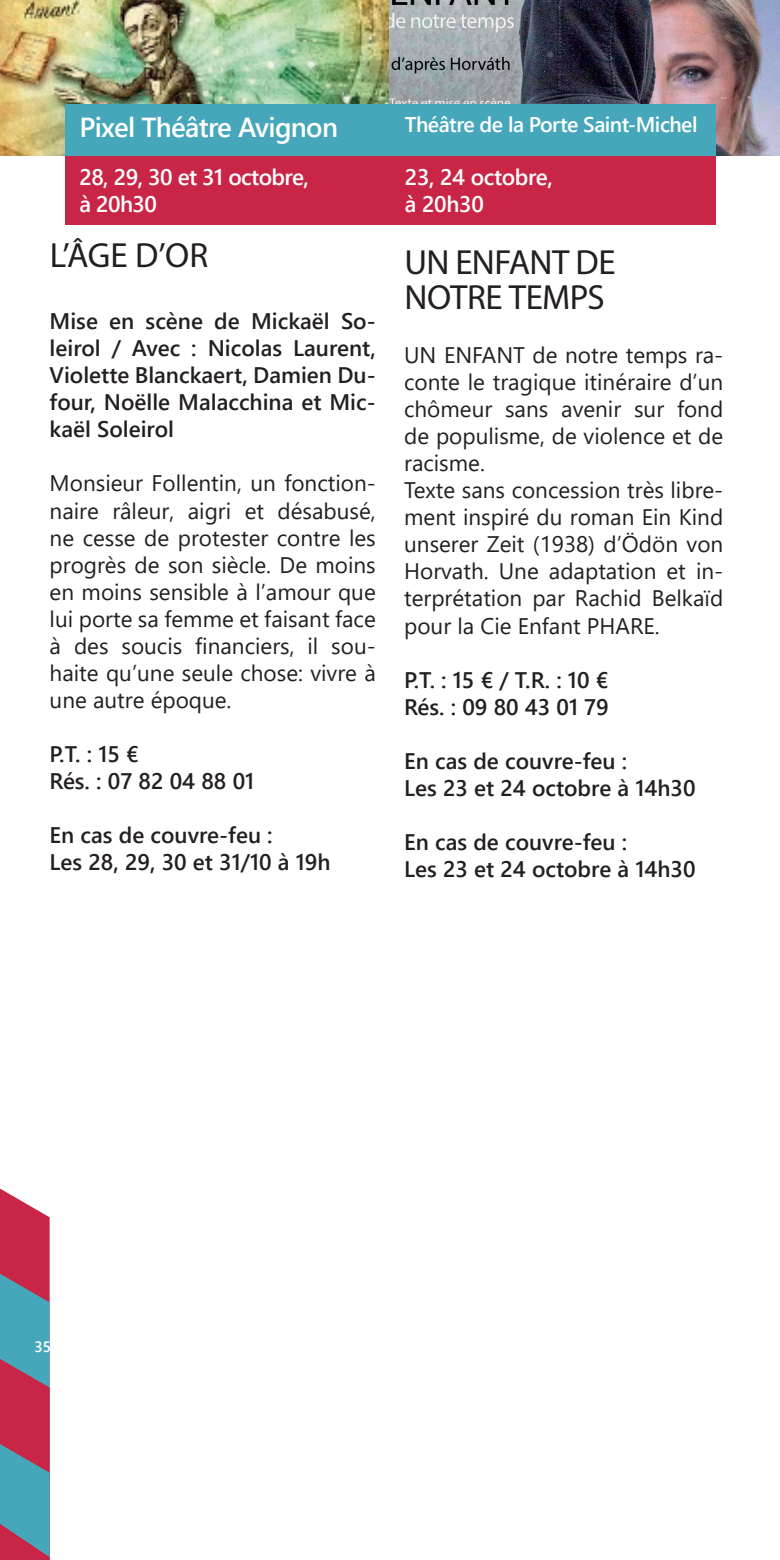
<style>
.page{position:relative;width:780px;height:1560px;background:#fff}
.page>*{position:absolute;margin:0;border:0;box-sizing:border-box;transform-origin:0 0}
.t1{font:35px/35px "Myriad Pro";letter-spacing:-.015em;color:#231f20}
.t2{font:600 27.5px "Segoe UI";letter-spacing:-.025em;color:#fff}
.t3{font:22.5px/27px "Segoe UI";color:#231f20;text-align:justify}
.t4{font:600 22.5px/27px "Segoe UI";color:#231f20}
.t5{font:600 22.5px/27px "Segoe UI";letter-spacing:-.025em;color:#fff}
.t6{font:600 21.25px "Segoe UI";letter-spacing:-.025em;color:#fff}
.t7{font:600 15px "Segoe UI";color:#fff}
</style>
<div class="page">
<svg style="left:0;top:1188px;width:50px;height:371px;background:#906882"></svg>
<img style="left:0;top:0;width:780px;height:156px">
<div style="left:65px;top:104px;width:332px;height:52px;background:#46a7bb"></div>
<div style="left:65px;top:156px;width:332px;height:69px;background:#c92546"></div>
<div style="left:390px;top:104px;width:325px;height:52px;background:#46a7bb"></div>
<div style="left:390px;top:156px;width:325px;height:69px;background:#c92546"></div>
<p class="t2" style="left:79px;top:101px;width:260px">Pixel Théâtre Avignon</p>
<p class="t5" style="left:79px;top:161px;width:231px">28, 29, 30 et 31 octobre, à 20h30</p>
<h1 class="t1" style="left:50px;top:237px;width:160px">L’ÂGE D’OR</h1>
<p class="t4" style="left:50px;top:306px;width:327px;text-align:justify">Mise en scène de Mickaël So&shy;leirol / Avec : Nicolas Laurent, Violette Blanckaert, Damien Du&shy;four, Noëlle Malacchina et Mic&shy;kaël Soleirol</p>
<p class="t3" style="left:50px;top:468px;width:328px">Monsieur Follentin, un fonction&shy;naire râleur, aigri et désabusé, ne cesse de protester contre les progrès de son siècle. De moins en moins sensible à l’amour que lui porte sa femme et faisant face à des soucis financiers, il sou&shy;haite qu’une seule chose: vivre à une autre époque.</p>
<p class="t4" style="left:50px;top:738px;width:206px">P.T. : 15 €<br>Rés. : 07 82 04 88 01</p>
<p class="t4" style="left:50px;top:819px;width:282px">En cas de couvre-feu :<br>Les 28, 29, 30 et 31/10 à 19h</p>
<p class="t6" style="left:405px;top:105px;width:294px">Théâtre de la Porte Saint-Michel</p>
<p class="t5" style="left:405px;top:161px;width:150px">23, 24 octobre, à 20h30</p>
<h1 class="t1" style="left:404px;top:244px;width:212px">UN ENFANT DE<br>NOTRE TEMPS</h1>
<p class="t3" style="left:404px;top:340px;width:320px;text-align:left">UN ENFANT de notre temps ra&shy;conte le tragique itinéraire d’un chômeur sans avenir sur fond de populisme, de violence et de racisme.<br>Texte sans concession très libre&shy;ment inspiré du roman Ein Kind unserer Zeit (1938) d’Ödön von<br>Horvath. Une adaptation et in&shy;terprétation par Rachid Belkaïd pour la Cie Enfant PHARE.</p>
<p class="t4" style="left:404px;top:664px;width:206px">P.T. : 15 € / T.R. : 10 €<br>Rés. : 09 80 43 01 79</p>
<p class="t4" style="left:404px;top:745px;width:293px">En cas de couvre-feu :<br>Les 23 et 24 octobre à 14h30</p>
<p class="t4" style="left:404px;top:826px;width:293px">En cas de couvre-feu :<br>Les 23 et 24 octobre à 14h30</p>
<p class="t7" style="left:35px;top:1332px;width:18px">35</p>
</div>
